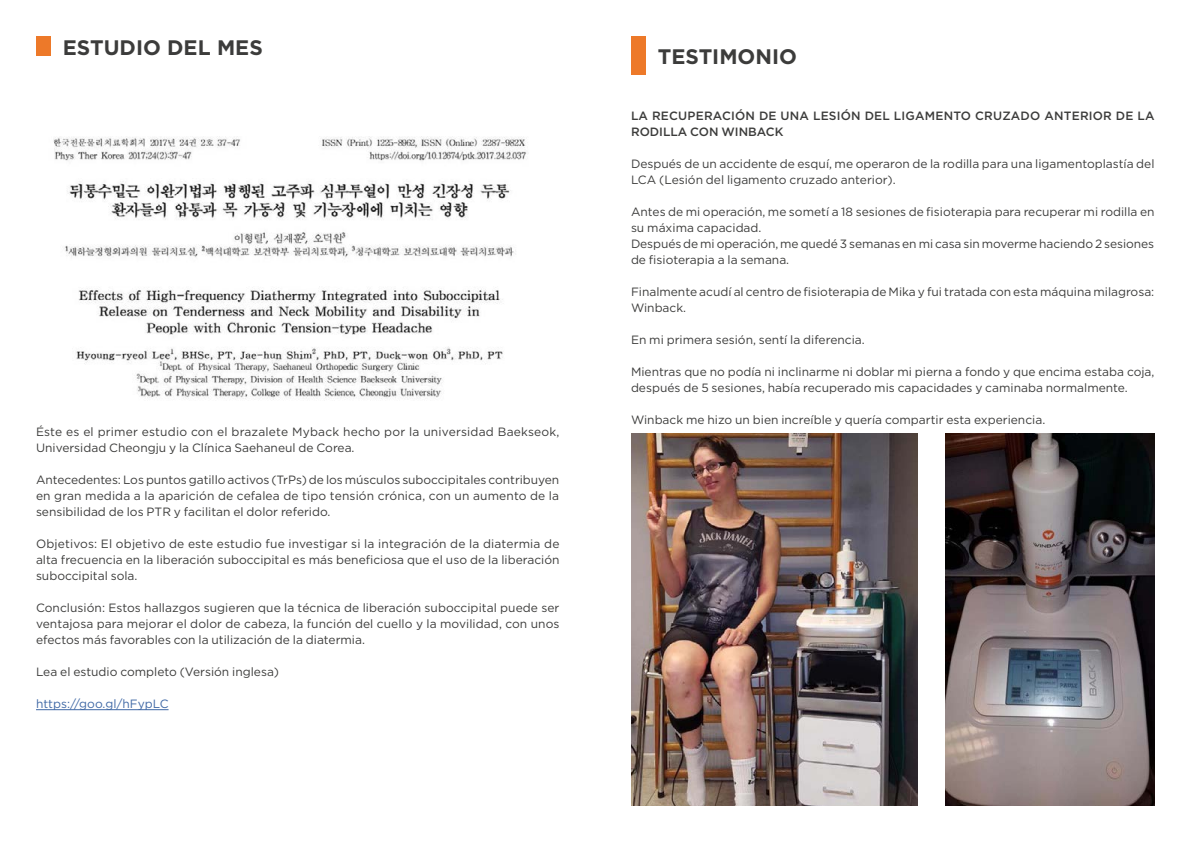
<style>
.page{position:relative;width:1191px;height:842px;background:#fff}
.page>*{position:absolute;margin:0;border:0;box-sizing:border-box;transform-origin:0 0}
.t1{font:700 21px "Gotham";color:#3c3c3b}
.t2{font:12px/16px "Gotham";color:#3c3c3b}
.t3{font:500 12px/16px "Gotham";letter-spacing:.015em;color:#3c3c3b}
.t4{font:12px "Gotham";color:#3f68a5}
</style>
<div class="page">
<div style="left:36px;top:36px;width:15px;height:19px;background:#ed7929"></div>
<hr style="left:36px;top:709px;width:133px;height:1px;background:#3f68a5">
<img style="left:53px;top:136px;width:474px;height:264px">
<div style="left:631px;top:36px;width:15px;height:38px;background:#ed7929"></div>
<img style="left:631px;top:434px;width:286px;height:372px">
<img style="left:945px;top:434px;width:210px;height:372px">
<h1 class="t1" style="left:63px;top:34px;width:201px">ESTUDIO DEL MES</h1>
<p class="t2" style="left:36px;top:424px;width:525px">Éste es el primer estudio con el brazalete Myback hecho por la universidad Baekseok,<br>Universidad Cheongju y la Clínica Saehaneul de Corea.</p>
<p class="t2" style="left:36px;top:472px;width:525px;text-align:justify">Antecedentes: Los puntos gatillo activos (TrPs) de los músculos suboccipitales contribuyen en gran medida a la aparición de cefalea de tipo tensión crónica, con un aumento de la sensibilidad de los PTR y facilitan el dolor referido.</p>
<p class="t2" style="left:36px;top:536px;width:525px;text-align:justify">Objetivos: El objetivo de este estudio fue investigar si la integración de la diatermia de alta frecuencia en la liberación suboccipital es más beneficiosa que el uso de la liberación suboccipital sola.</p>
<p class="t2" style="left:36px;top:600px;width:525px;text-align:justify">Conclusión: Estos hallazgos sugieren que la técnica de liberación suboccipital puede ser ventajosa para mejorar el dolor de cabeza, la función del cuello y la movilidad, con unos efectos más favorables con la utilización de la diatermia.</p>
<p class="t2" style="left:36px;top:664px;width:245px">Lea el estudio completo (Versión inglesa)</p>
<p class="t4" style="left:36px;top:696px;width:134px">https://goo.gl/hFypLC</p>
<h1 class="t1" style="left:658px;top:43px;width:141px">TESTIMONIO</h1>
<p class="t3" style="left:631px;top:108px;width:525px">LA RECUPERACIÓN DE UNA LESIÓN DEL LIGAMENTO CRUZADO ANTERIOR DE LA<br>RODILLA CON WINBACK</p>
<p class="t2" style="left:631px;top:156px;width:525px">Después de un accidente de esquí, me operaron de la rodilla para una ligamentoplastía del<br>LCA (Lesión del ligamento cruzado anterior).</p>
<p class="t2" style="left:631px;top:204px;width:525px">Antes de mi operación, me sometí a 18 sesiones de fisioterapia para recuperar mi rodilla en su máxima capacidad.<br>Después de mi operación, me quedé 3 semanas en mi casa sin moverme haciendo 2 sesiones de fisioterapia a la semana.</p>
<p class="t2" style="left:631px;top:284px;width:525px">Finalmente acudí al centro de fisioterapia de Mika y fui tratada con esta máquina milagrosa:<br>Winback.</p>
<p class="t2" style="left:631px;top:332px;width:235px">En mi primera sesión, sentí la diferencia.</p>
<p class="t2" style="left:631px;top:364px;width:525px">Mientras que no podía ni inclinarme ni doblar mi pierna a fondo y que encima estaba coja, después de 5 sesiones, había recuperado mis capacidades y caminaba normalmente.</p>
<p class="t2" style="left:631px;top:412px;width:416px">Winback me hizo un bien increíble y quería compartir esta experiencia.</p>
</div>
